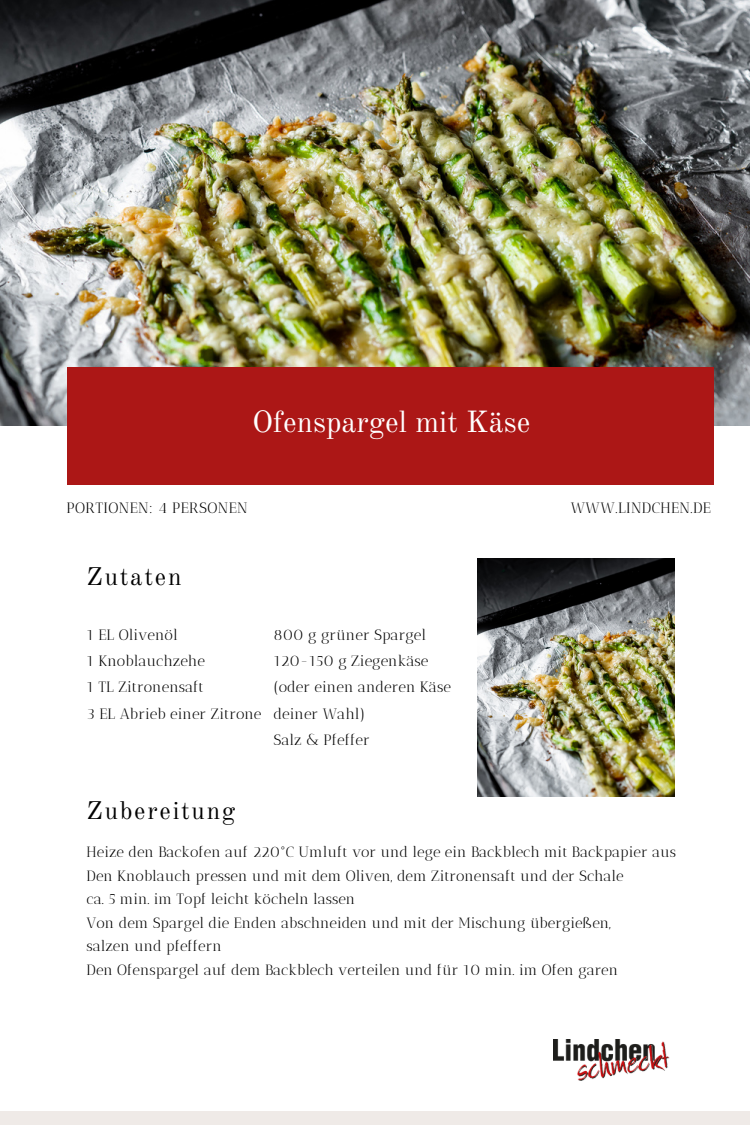
<style>
.page{position:relative;width:750px;height:1125px;background:#fff}
.page>*{position:absolute;margin:0;border:0;box-sizing:border-box;transform-origin:0 0}
.t1{font:30px "Old Standard";color:#fff}
.t2{font:25px "Old Standard";letter-spacing:.07em;color:#000}
.t3{font:15px/26.2px "Antic Didone";color:#000}
.t4{font:15px "Antic Didone";letter-spacing:.025em;color:#000}
.t5{font:14.88px/23.5px "Antic Didone";color:#000}
</style>
<div class="page">
<img style="left:478px;top:559px;width:197px;height:238px">
<div style="left:0;top:1111px;width:750px;height:14px;background:#efeae7"></div>
<img style="left:0;top:0;width:750px;height:426px">
<div style="left:67px;top:367px;width:647px;height:117px;background:#ac1716"></div>
<img style="left:554px;top:1040px;width:115px;height:40px">
<h1 class="t1" style="left:252px;top:403px;width:280px">Ofenspargel mit Käse</h1>
<p class="t4" style="left:67px;top:499px;width:182px">PORTIONEN: 4 PERSONEN</p>
<p class="t4" style="left:571px;top:499px;width:142px">WWW.LINDCHEN.DE</p>
<h2 class="t2" style="left:87px;top:561px;width:96px">Zutaten</h2>
<p class="t3" style="left:87px;top:621px;width:176px">1 EL Olivenöl<br>1 Knoblauchzehe<br>1 TL Zitronensaft<br>3 EL Abrieb einer Zitrone</p>
<p class="t3" style="left:274px;top:621px;width:179px">800 g grüner Spargel<br>120-150 g Ziegenkäse (oder einen anderen Käse deiner Wahl)<br>Salz &amp; Pfeffer</p>
<h2 class="t2" style="left:87px;top:796px;width:150px">Zubereitung</h2>
<p class="t5" style="left:87px;top:841px;width:591px">Heize den Backofen auf 220°C Umluft vor und lege ein Backblech mit Backpapier aus Den Knoblauch pressen und mit dem Oliven, dem Zitronensaft und der Schale<br>ca. 5 min. im Topf leicht köcheln lassen<br>Von dem Spargel die Enden abschneiden und mit der Mischung übergießen,<br>salzen und pfeffern<br>Den Ofenspargel auf dem Backblech verteilen und für 10 min. im Ofen garen</p>
</div>
